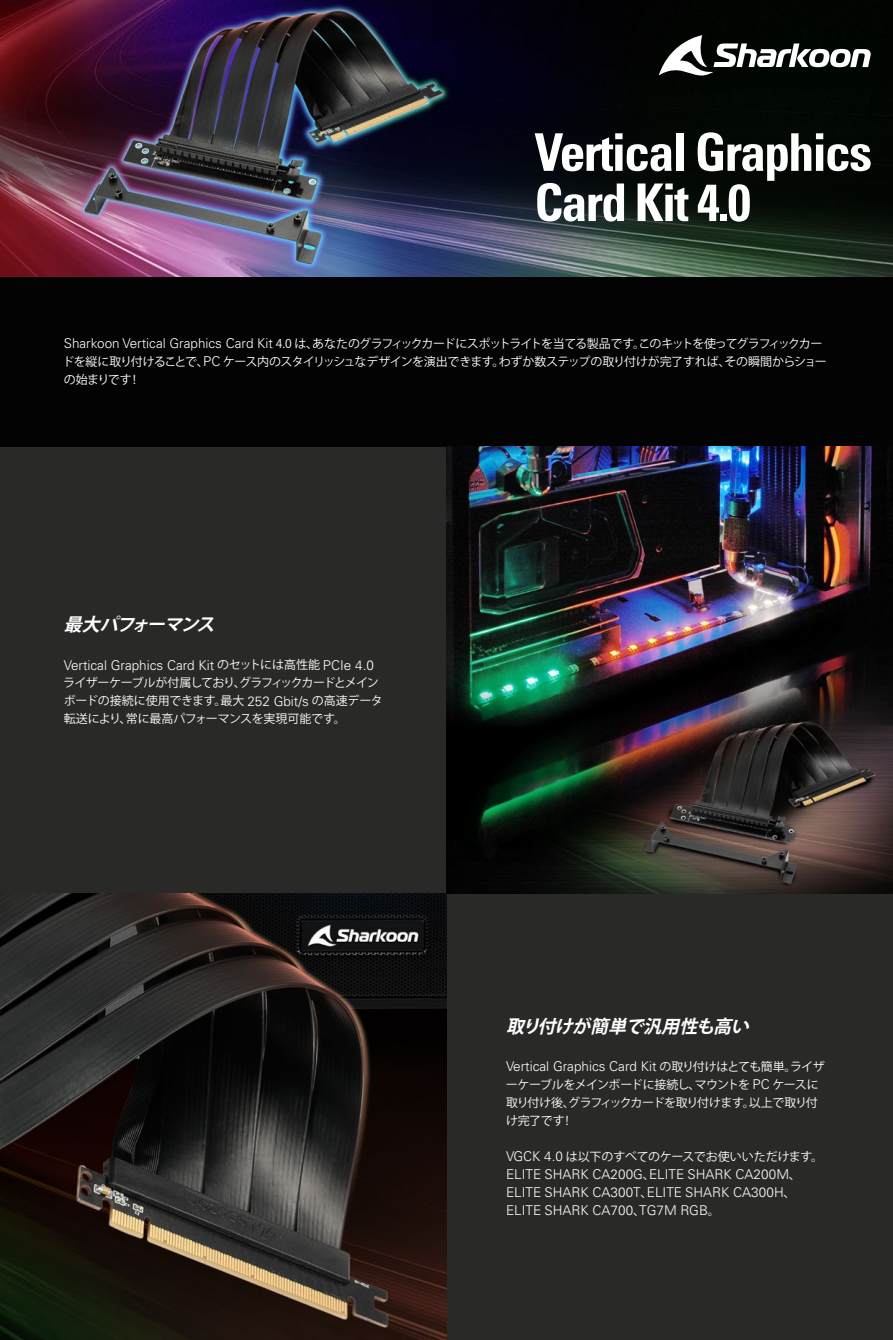
<style>
.page{position:relative;width:893px;height:1340px;background:#fff}
.page>*{position:absolute;margin:0;border:0;box-sizing:border-box;transform-origin:0 0}
.t1{font:italic 700 18px "Koz Go Pr 6 N";color:#fff}
.t2{font:300 13.5px/18px "Univers LTCYR 45";color:#fff}
.t3{font:12px/18px "Koz Go Pr 6 N";letter-spacing:-.04em;color:#fff}
.t4{font:12px "Koz Go Pr 6 N";letter-spacing:-.015em;color:#fff}
.s1{font-family:"Univers LTCYR 45";font-weight:300;font-size:13.5px}
.s2{font-family:"Koz Go Pr 6 N";font-weight:400;font-size:12px}
</style>
<div class="page">
<div style="left:0;top:0;width:893px;height:1339px;background:#292a28"></div>
<div style="left:0;top:276px;width:893px;height:170px;background:#030304"></div>
<img style="left:0;top:0;width:893px;height:276px">
<img style="left:446px;top:446px;width:447px;height:447px">
<svg style="left:659px;top:35px;width:212px;height:43px;background:#4f524f"></svg>
<img style="left:0;top:893px;width:446px;height:446px">
<svg style="left:535px;top:133px;width:137px;height:38px;background:#77797a"></svg>
<div style="left:676px;top:133px;width:7px;height:38px;background:#fff"></div>
<svg style="left:537px;top:183px;width:87px;height:38px;background:#85898a"></svg>
<svg style="left:638px;top:183px;width:50px;height:38px;background:#979a97"></svg>
<svg style="left:698px;top:132px;width:173px;height:90px;background:#464b46"></svg>
<p class="t3" style="left:62px;top:335px;width:766px"><span class="s1">Sharkoon Vertical Graphics Card Kit</span> 4.0 は、あなたのグラフィックカードにスポットライトを当てる製品です。このキットを使ってグラフィックカードを縦に取り付けることで、<span class="s1">PC</span> ケース内のスタイリッシュなデザインを演出できます。わずか数ステップの取り付けが完了すれば、その瞬間からショーの始まりです！</p>
<h1 class="t1" style="left:64px;top:614px;width:160px">最大パフォーマンス</h1>
<p class="t2" style="left:64px;top:655px;width:312px">Vertical Graphics Card Kit <span class="s2">のセットには高性能</span> PCIe 4.0</p>
<p class="t3" style="left:63px;top:674px;width:321px">ライザーケーブルが付属しており、グラフィックカードとメインボードの接続に使用できます。最大 <span class="s1">252 Gbit/s</span> の高速データ転送により、常に最高パフォーマンスを実現可能です。</p>
<h1 class="t1" style="left:506px;top:1016px;width:252px">取り付けが簡単で汎用性も高い</h1>
<p class="t2" style="left:506px;top:1057px;width:320px">Vertical Graphics Card Kit <span class="s2">の取り付けはとても簡単。ライザ</span></p>
<p class="t3" style="left:506px;top:1075px;width:314px;text-align:justify">ーケーブルをメインボードに接続し、マウントを <span class="s1">PC</span> ケースに取り付け後、グラフィックカードを取り付けます。以上で取り付け完了です！</p>
<p class="t4" style="left:506px;top:1149px;width:319px"><span class="s1">VGCK 4.0</span> は以下のすべてのケースでお使いいただけます。</p>
<p class="t2" style="left:506px;top:1165px;width:296px">ELITE SHARK CA200G<span class="s2">、</span>ELITE SHARK CA200M<span class="s2">、<br></span>ELITE SHARK CA300T<span class="s2">、</span>ELITE SHARK CA300H<span class="s2">、<br></span>ELITE SHARK CA700<span class="s2">、</span>TG7M RGB<span class="s2">。</span></p>
</div>
